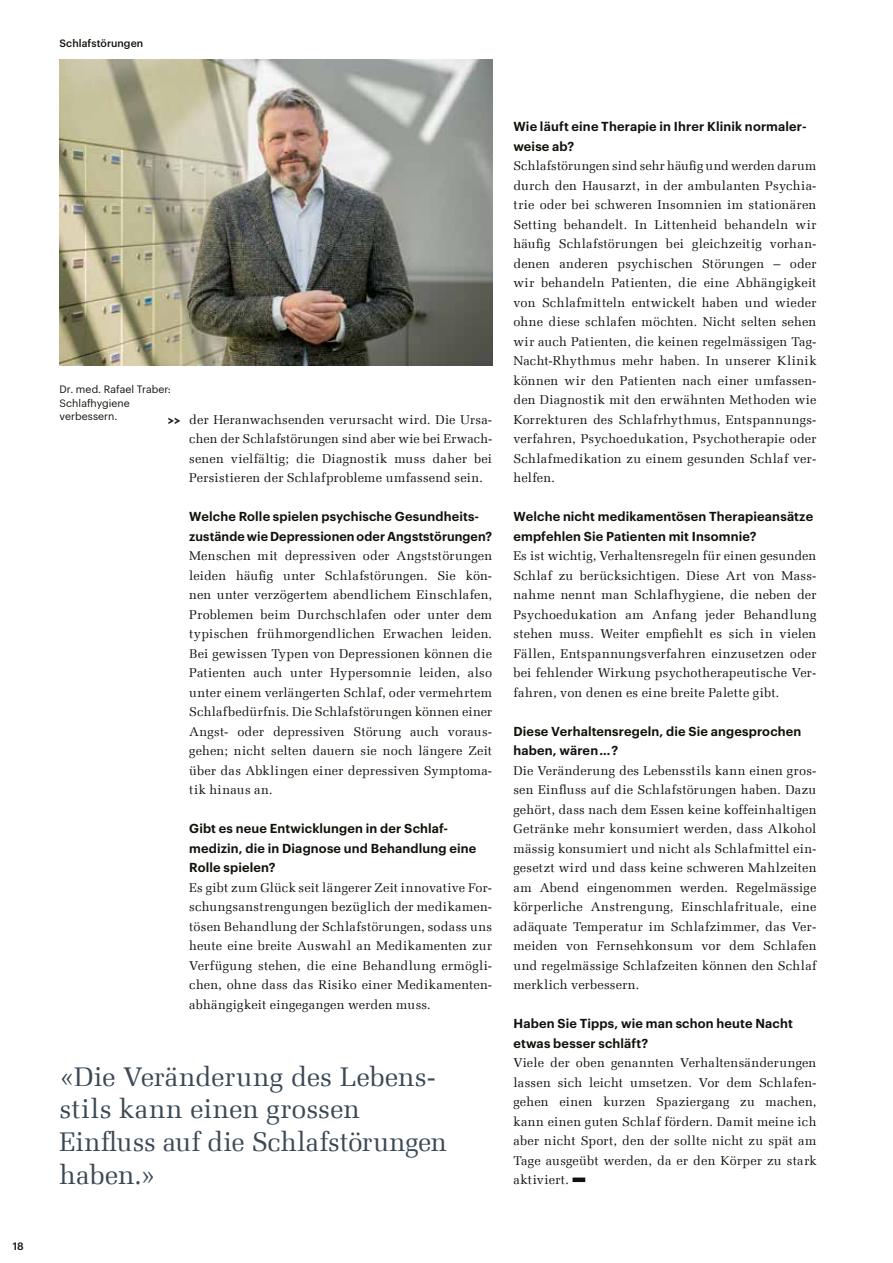
<style>
.page{position:relative;width:893px;height:1263px;background:#fff}
.page>*{position:absolute;margin:0;border:0;box-sizing:border-box;transform-origin:0 0}
.t1{font:27px/32.5px "Melior Com";color:#3b4955}
.t2{font:12.75px/19.5px "Melior Com";letter-spacing:.015em;color:#12120d;text-align:justify}
.t3{font:600 12.75px/19.5px "Graphik";letter-spacing:.01em;color:#12120d}
.t4{font:10.5px/13.5px "Graphik";letter-spacing:.01em;color:#12120d}
.t5{font:500 10.5px "Graphik";letter-spacing:.005em;color:#12120d}
</style>
<div class="page">
<img style="left:60px;top:60px;width:432px;height:305px">
<div style="left:572px;top:1177px;width:13px;height:5px;background:#12120d"></div>
<p class="t5" style="left:13px;top:1238px;width:13px">18</p>
<p class="t5" style="left:60px;top:35px;width:85px">Schlafstörungen</p>
<p class="t4" style="left:60px;top:382px;width:113px">Dr. med. Rafael Traber:<br>Schlafhygiene verbessern.</p>
<p class="t3" style="left:168px;top:409px;width:14px">&gt;&gt;</p>
<p class="t2" style="left:189px;top:410px;width:304px">der Heranwachsenden verursacht wird. Die Ursa&shy;chen der Schlafstörungen sind aber wie bei Erwach&shy;senen vielfältig; die Diagnostik muss daher bei Persistieren der Schlafprobleme umfassend sein.</p>
<p class="t3" style="left:189px;top:506px;width:304px">Welche Rolle spielen psychische Gesundheits&shy;zustände wie Depressionen oder Angststörungen?</p>
<p class="t2" style="left:189px;top:546px;width:304px">Menschen mit depressiven oder Angststörungen leiden häufig unter Schlafstörungen. Sie kön&shy;nen unter verzögertem abendlichem Einschlafen, Problemen beim Durchschlafen oder unter dem typischen frühmorgendlichen Erwachen leiden.<br>Bei gewissen Typen von Depressionen können die Patienten auch unter Hypersomnie leiden, also unter einem verlängerten Schlaf, oder vermehrtem Schlafbedürfnis. Die Schlafstörungen können einer Angst- oder depressiven Störung auch voraus&shy;gehen; nicht selten dauern sie noch längere Zeit über das Abklingen einer depressiven Symptoma&shy;tik hinaus an.</p>
<p class="t3" style="left:189px;top:818px;width:288px">Gibt es neue Entwicklungen in der Schlaf&shy;medizin, die in Diagnose und Behandlung eine<br>Rolle spielen?</p>
<p class="t2" style="left:189px;top:877px;width:304px">Es gibt zum Glück seit längerer Zeit innovative For&shy;schungsanstrengungen bezüglich der medikamen&shy;tösen Behandlung der Schlafstörungen, sodass uns heute eine breite Auswahl an Medikamenten zur Verfügung stehen, die eine Behandlung ermögli&shy;chen, ohne dass das Risiko einer Medikamenten&shy;abhängigkeit eingegangen werden muss.</p>
<h1 class="t1" style="left:60px;top:1060px;width:389px">«Die Veränderung des Lebens&shy;stils kann einen grossen<br>Einfluss auf die Schlafstörungen haben.»</h1>
<p class="t3" style="left:513px;top:116px;width:295px">Wie läuft eine Therapie in Ihrer Klinik normaler&shy;weise ab?</p>
<p class="t2" style="left:513px;top:156px;width:304px">Schlafstörungen sind sehr häufig und werden darum durch den Hausarzt, in der ambulanten Psychia&shy;trie oder bei schweren Insomnien im stationären Setting behandelt. In Littenheid behandeln wir häufig Schlafstörungen bei gleichzeitig vorhan&shy;denen anderen psychischen Störungen – oder wir behandeln Patienten, die eine Abhängigkeit von Schlafmitteln entwickelt haben und wieder ohne diese schlafen möchten. Nicht selten sehen wir auch Patienten, die keinen regelmässigen Tag-Nacht-Rhythmus mehr haben. In unserer Klinik können wir den Patienten nach einer umfassen&shy;den Diagnostik mit den erwähnten Methoden wie Korrekturen des Schlafrhythmus, Entspannungs&shy;verfahren, Psychoedukation, Psychotherapie oder Schlafmedikation zu einem gesunden Schlaf ver&shy;helfen.</p>
<p class="t3" style="left:513px;top:506px;width:301px">Welche nicht medikamentösen Therapieansätze empfehlen Sie Patienten mit Insomnie?</p>
<p class="t2" style="left:513px;top:546px;width:304px">Es ist wichtig, Verhaltensregeln für einen gesunden Schlaf zu berücksichtigen. Diese Art von Mass&shy;nahme nennt man Schlafhygiene, die neben der Psychoedukation am Anfang jeder Behandlung stehen muss. Weiter empfiehlt es sich in vielen Fällen, Entspannungsverfahren einzusetzen oder bei fehlender Wirkung psychotherapeutische Ver&shy;fahren, von denen es eine breite Palette gibt.</p>
<p class="t3" style="left:513px;top:720px;width:289px">Diese Verhaltensregeln, die Sie angesprochen haben, wären … ?</p>
<p class="t2" style="left:513px;top:760px;width:304px">Die Veränderung des Lebensstils kann einen gros&shy;sen Einfluss auf die Schlafstörungen haben. Dazu gehört, dass nach dem Essen keine koffeinhaltigen Getränke mehr konsumiert werden, dass Alkohol mässig konsumiert und nicht als Schlafmittel ein&shy;gesetzt wird und dass keine schweren Mahlzeiten am Abend eingenommen werden. Regelmässige körperliche Anstrengung, Einschlafrituale, eine adäquate Temperatur im Schlafzimmer, das Ver&shy;meiden von Fernsehkonsum vor dem Schlafen und regelmässige Schlafzeiten können den Schlaf merklich verbessern.</p>
<p class="t3" style="left:513px;top:1012px;width:281px">Haben Sie Tipps, wie man schon heute Nacht etwas besser schläft?</p>
<p class="t2" style="left:513px;top:1053px;width:304px">Viele der oben genannten Verhaltensänderungen lassen sich leicht umsetzen. Vor dem Schlafen&shy;gehen einen kurzen Spaziergang zu machen, kann einen guten Schlaf fördern. Damit meine ich aber nicht Sport, den der sollte nicht zu spät am Tage ausgeübt werden, da er den Körper zu stark aktiviert.</p>
</div>
